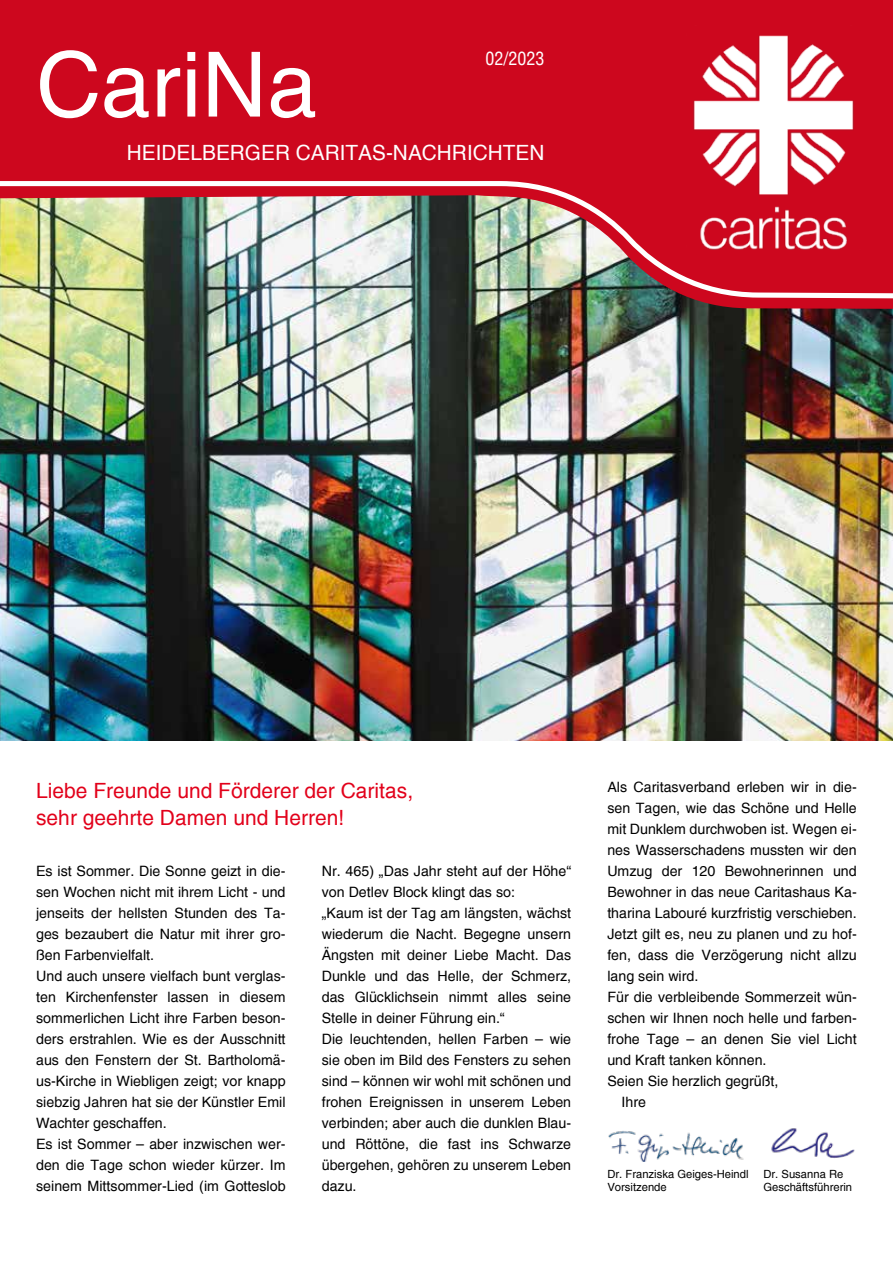
<style>
.page{position:relative;width:893px;height:1263px;background:#fff}
.page>*{position:absolute;margin:0;border:0;box-sizing:border-box;transform-origin:0 0}
.t1{font:90px "Helvetica";letter-spacing:.005em;color:#fff}
.t2{font:21px/27px "Helvetica";color:#e2001a}
.t3{font:21px "Helvetica";color:#fff}
.t4{font:condensed 18px "Helvetica";color:#fff}
.t5{font:14.25px/21px "Helvetica";color:#000}
.t6{font:11.25px "Helvetica";color:#000}
</style>
<div class="page">
<img style="left:0;top:309px;width:893px;height:432px">
<div style="left:0;top:0;width:893px;height:309px;background:#cd071e"></div>
<img style="left:0;top:178px;width:893px;height:123px">
<img style="left:687px;top:26px;width:173px;height:228px">
<img style="left:608px;top:1131px;width:136px;height:30px">
<img style="left:771px;top:1128px;width:84px;height:30px">
<h1 class="t1" style="left:36px;top:33px;width:283px">CariNa</h1>
<p class="t4" style="left:485px;top:47px;width:61px">02/2023</p>
<h2 class="t3" style="left:127px;top:140px;width:419px">HEIDELBERGER CARITAS-NACHRICHTEN</h2>
<h2 class="t2" style="left:36px;top:777px;width:378px">Liebe Freunde und Förderer der Caritas, sehr geehrte Damen und Herren!</h2>
<p class="t5" style="left:36px;top:861px;width:251px">Es ist Sommer. Die Sonne geizt in die&shy;sen Wochen nicht mit ihrem Licht - und jenseits der hellsten Stunden des Ta&shy;ges bezaubert die Natur mit ihrer gro&shy;ßen Farbenvielfalt.<br>Und auch unsere vielfach bunt verglas&shy;ten Kirchenfenster lassen in diesem sommerlichen Licht ihre Farben beson&shy;ders erstrahlen. Wie es der Ausschnitt aus den Fenstern der St. Bartholomä&shy;us-Kirche in Wiebligen zeigt; vor knapp siebzig Jahren hat sie der Künstler Emil Wachter geschaffen.<br>Es ist Sommer – aber inzwischen wer&shy;den die Tage schon wieder kürzer. Im seinem Mittsommer-Lied (im Gotteslob</p>
<p class="t5" style="left:322px;top:861px;width:251px">Nr. 465) „Das Jahr steht auf der Höhe“ von Detlev Block klingt das so:<br>„Kaum ist der Tag am längsten, wächst wiederum die Nacht. Begegne unsern Ängsten mit deiner Liebe Macht. Das Dunkle und das Helle, der Schmerz, das Glücklichsein nimmt alles seine Stelle in deiner Führung ein.“<br>Die leuchtenden, hellen Farben – wie sie oben im Bild des Fensters zu sehen sind – können wir wohl mit schönen und frohen Ereignissen in unserem Leben verbinden; aber auch die dunklen Blau&shy;und Röttöne, die fast ins Schwarze übergehen, gehören zu unserem Leben dazu.</p>
<p class="t5" style="left:607px;top:777px;width:251px">Als Caritasverband erleben wir in die-</p>
<p class="t5" style="left:607px;top:798px;width:251px">sen Tagen, wie das Schöne und Helle</p>
<p class="t5" style="left:607px;top:819px;width:251px">mit Dunklem durchwoben ist. Wegen ei-</p>
<p class="t5" style="left:607px;top:840px;width:251px">nes Wasserschadens mussten wir den</p>
<p class="t5" style="left:607px;top:861px;width:251px">Umzug der 120 Bewohnerinnen und</p>
<p class="t5" style="left:607px;top:882px;width:251px">Bewohner in das neue Caritashaus Ka-</p>
<p class="t5" style="left:607px;top:903px;width:251px">tharina Labouré kurzfristig verschieben.</p>
<p class="t5" style="left:607px;top:924px;width:251px">Jetzt gilt es, neu zu planen und zu hof-</p>
<p class="t5" style="left:607px;top:945px;width:251px">fen, dass die Verzögerung nicht allzu</p>
<p class="t5" style="left:607px;top:966px;width:93px">lang sein wird.</p>
<p class="t5" style="left:607px;top:987px;width:251px">Für die verbleibende Sommerzeit wün-</p>
<p class="t5" style="left:607px;top:1008px;width:251px">schen wir Ihnen noch helle und farben-</p>
<p class="t5" style="left:607px;top:1029px;width:251px">frohe Tage – an denen Sie viel Licht</p>
<p class="t5" style="left:607px;top:1050px;width:161px">und Kraft tanken können.</p>
<p class="t5" style="left:607px;top:1071px;width:173px">Seien Sie herzlich gegrüßt,</p>
<p class="t5" style="left:622px;top:1092px;width:26px">Ihre</p>
<p class="t6" style="left:607px;top:1167px;width:143px">Dr. Franziska Geiges-Heindl</p>
<p class="t6" style="left:763px;top:1167px;width:82px">Dr. Susanna Re</p>
<p class="t6" style="left:607px;top:1181px;width:61px">Vorsitzende</p>
<p class="t6" style="left:763px;top:1181px;width:90px">Geschäftsführerin</p>
</div>
